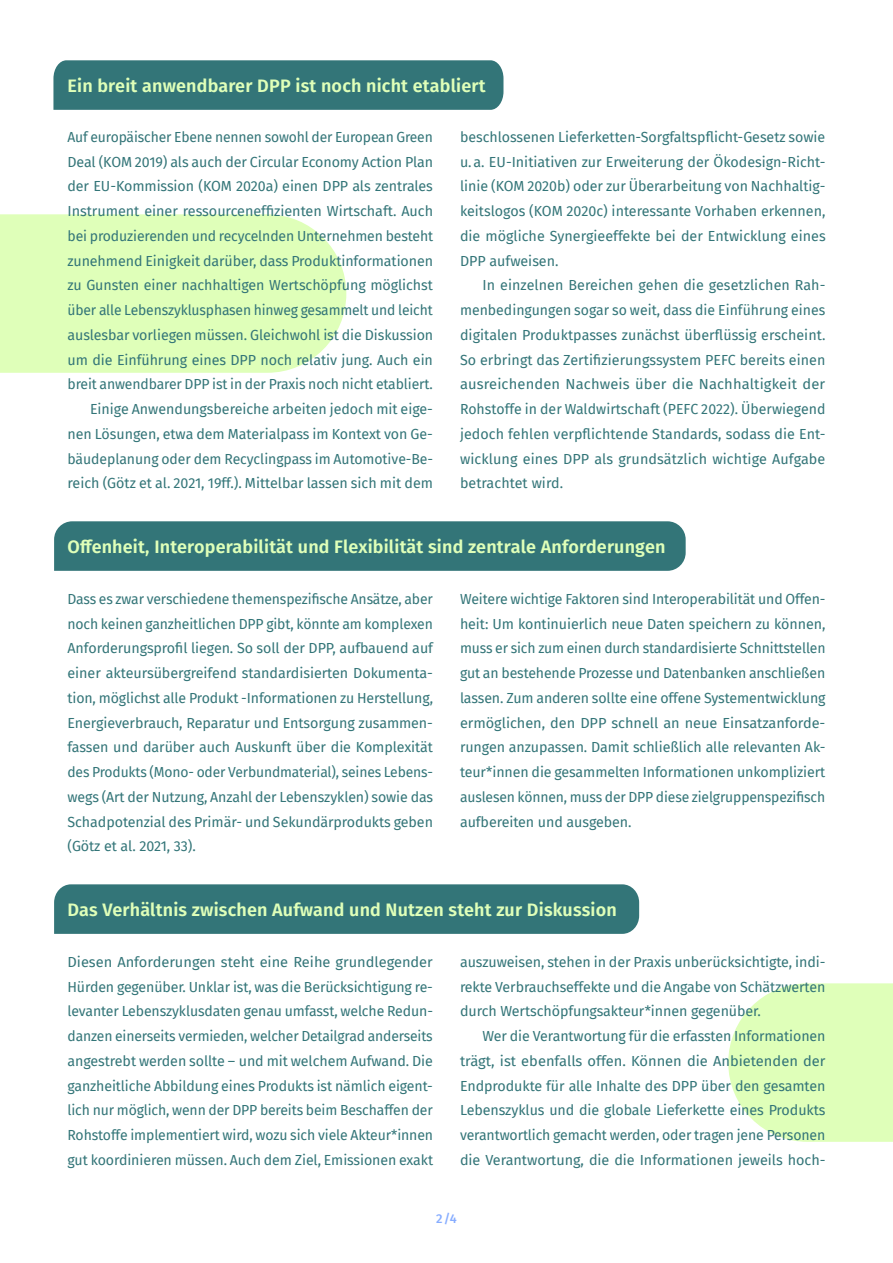
<style>
.page{position:relative;width:893px;height:1263px;background:#fff}
.page>*{position:absolute;margin:0;border:0;box-sizing:border-box;transform-origin:0 0}
.t1{font:600 18px "Fira Sans";letter-spacing:.01em;color:#dfffb9}
.t2{font:14.25px/24.8px "Fira Sans";letter-spacing:-.005em;color:#337578;text-align:justify}
.t3{font:500 12.75px "Fira Sans";color:#87adff}
</style>
<div class="page">
<div style="left:54px;top:884px;width:585px;height:50px;background:#337578"></div>
<div style="left:54px;top:521px;width:632px;height:50px;background:#337578"></div>
<div style="left:53px;top:60px;width:450px;height:50px;background:#337578"></div>
<div style="left:0;top:214px;width:346px;height:159px;background:#dfffb9"></div>
<svg style="left:728px;top:983px;width:165px;height:159px;background:#e2ffc0"></svg>
<p class="t1" style="left:68px;top:71px;width:420px">Ein breit anwendbarer DPP ist noch nicht etabliert</p>
<p class="t2" style="left:68px;top:124px;width:367px;text-align:right">Auf europäischer Ebene nennen sowohl der European Green Deal (KOM 2019) als auch der Circular Economy Action Plan der EU-Kommission (KOM 2020a) einen DPP als zentrales Instrument einer ressourceneffizienten Wirtschaft. Auch bei produzierenden und recycelnden Unternehmen besteht zunehmend Einigkeit darüber, dass Produktinformationen zu Gunsten einer nachhaltigen Wertschöpfung möglichst über alle Lebenszyklusphasen hinweg gesammelt und leicht auslesbar vorliegen müssen. Gleichwohl ist die Diskussion um die Einführung eines DPP noch relativ jung. Auch ein breit anwendbarer DPP ist in der Praxis noch nicht etabliert.<br>Einige Anwendungsbereiche arbeiten jedoch mit eige&shy;nen Lösungen, etwa dem Materialpass im Kontext von Ge&shy;bäudeplanung oder dem Recyclingpass im Automotive-Be&shy;reich (Götz et al. 2021, 19ff.). Mittelbar lassen sich mit dem</p>
<p class="t2" style="left:460px;top:124px;width:367px">beschlossenen Lieferketten-Sorgfaltspflicht-Gesetz sowie u.a. EU-Initiativen zur Erweiterung der Ökodesign-Richt&shy;linie (KOM 2020b) oder zur Überarbeitung von Nachhaltig&shy;keitslogos (KOM 2020c) interessante Vorhaben erkennen, die mögliche Synergieeffekte bei der Entwicklung eines DPP aufweisen.</p>
<p class="t2" style="left:460px;top:273px;width:367px;text-indent:23px">In einzelnen Bereichen gehen die gesetzlichen Rah&shy;menbedingungen sogar so weit, dass die Einführung eines digitalen Produktpasses zunächst überflüssig erscheint.<br>So erbringt das Zertifizierungssystem PEFC bereits einen ausreichenden Nachweis über die Nachhaltigkeit der Rohstoffe in der Waldwirtschaft (PEFC 2022). Überwiegend jedoch fehlen verpflichtende Standards, sodass die Ent&shy;wicklung eines DPP als grundsätzlich wichtige Aufgabe betrachtet wird.</p>
<p class="t1" style="left:68px;top:532px;width:600px">Offenheit, Interoperabilität und Flexibilität sind zentrale Anforderungen</p>
<p class="t2" style="left:68px;top:586px;width:367px">Dass es zwar verschiedene themenspezifische Ansätze, aber noch keinen ganzheitlichen DPP gibt, könnte am komplexen Anforderungsprofil liegen. So soll der DPP, aufbauend auf einer akteursübergreifend standardisierten Dokumenta&shy;tion, möglichst alle Produkt -Informationen zu Herstellung, Energieverbrauch, Reparatur und Entsorgung zusammen&shy;fassen und darüber auch Auskunft über die Komplexität des Produkts (Mono- oder Verbundmaterial), seines Lebens&shy;wegs (Art der Nutzung, Anzahl der Lebenszyklen) sowie das Schadpotenzial des Primär- und Sekundärprodukts geben (Götz et al. 2021, 33).</p>
<p class="t2" style="left:460px;top:586px;width:367px">Weitere wichtige Faktoren sind Interoperabilität und Offen&shy;heit: Um kontinuierlich neue Daten speichern zu können, muss er sich zum einen durch standardisierte Schnittstellen gut an bestehende Prozesse und Datenbanken anschließen lassen. Zum anderen sollte eine offene Systementwicklung ermöglichen, den DPP schnell an neue Einsatzanforde&shy;rungen anzupassen. Damit schließlich alle relevanten Ak&shy;teur*innen die gesammelten Informationen unkompliziert auslesen können, muss der DPP diese zielgruppenspezifisch aufbereiten und ausgeben.</p>
<p class="t1" style="left:68px;top:895px;width:551px">Das Verhältnis zwischen Aufwand und Nutzen steht zur Diskussion</p>
<p class="t2" style="left:68px;top:949px;width:367px">Diesen Anforderungen steht eine Reihe grundlegender Hürden gegenüber. Unklar ist, was die Berücksichtigung re&shy;levanter Lebenszyklusdaten genau umfasst, welche Redun&shy;danzen einerseits vermieden, welcher Detailgrad anderseits angestrebt werden sollte – und mit welchem Aufwand. Die ganzheitliche Abbildung eines Produkts ist nämlich eigent&shy;lich nur möglich, wenn der DPP bereits beim Beschaffen der Rohstoffe implementiert wird, wozu sich viele Akteur*innen gut koordinieren müssen. Auch dem Ziel, Emissionen exakt</p>
<p class="t2" style="left:460px;top:949px;width:367px">auszuweisen, stehen in der Praxis unberücksichtigte, indi&shy;rekte Verbrauchseffekte und die Angabe von Schätzwerten durch Wertschöpfungsakteur*innen gegenüber.</p>
<p class="t2" style="left:460px;top:1023px;width:367px;text-indent:22px">Wer die Verantwortung für die erfassten Informationen trägt, ist ebenfalls offen. Können die Anbietenden der Endprodukte für alle Inhalte des DPP über den gesamten Lebenszyklus und die globale Lieferkette eines Produkts verantwortlich gemacht werden, oder tragen jene Personen die Verantwortung, die die Informationen jeweils hoch-</p>
<p class="t3" style="left:436px;top:1208px;width:22px">2/4</p>
</div>
